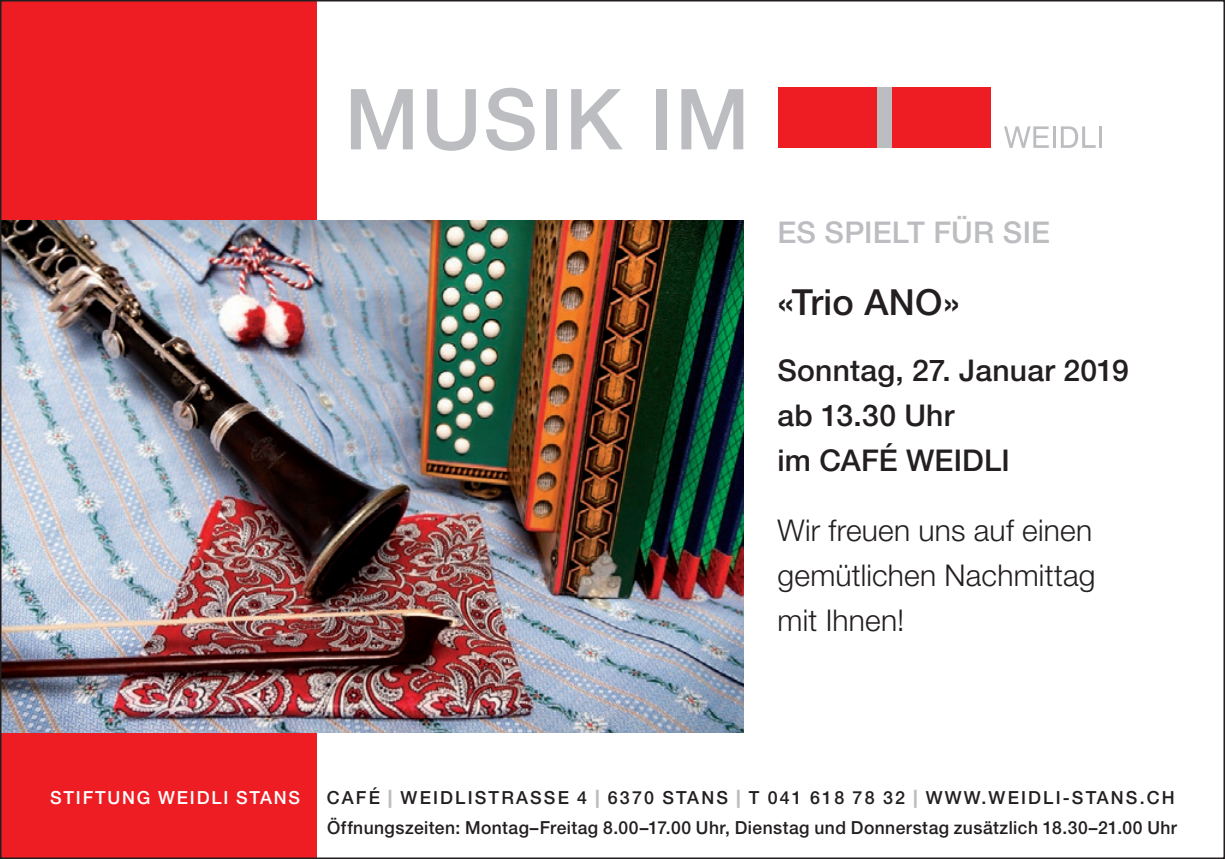
<style>
.page{position:relative;width:1225px;height:859px;background:#fff}
.page>*{position:absolute;margin:0;border:0;box-sizing:border-box;transform-origin:0 0}
.t1{font:500 84.3px "Helvetica Neue LT";letter-spacing:.02em;color:#bcbdc0}
.t2{font:500 36px "Helvetica Neue LT";letter-spacing:.01em;color:#231f20}
.t3{font:300 30px/45px "Helvetica Neue LT";letter-spacing:.005em;color:#231f20;text-align:justify}
.t4{font:500 30px/45px "Helvetica Neue LT";letter-spacing:.005em;color:#231f20}
.t5{font:500 30px "Helvetica Neue LT";letter-spacing:.005em;color:#bcbdc0}
.t6{font:500 18px "Helvetica Neue LT";letter-spacing:.03em;color:#231f20}
.t7{font:500 18px "Helvetica Neue LT";letter-spacing:.12em;color:#231f20}
.t8{font:500 18px "Helvetica Neue LT";letter-spacing:.1em;color:#fff}
.s1{font-weight:800;color:#bcbdc0}
</style>
<div class="page">
<img style="left:3px;top:3px;width:1099px;height:853px">
<h1 class="t1" style="left:345px;top:69px;width:406px">Musik iM</h1>
<h3 class="t5" style="left:777px;top:214px;width:274px">ES SPIELT FÜR SIE</h3>
<h2 class="t2" style="left:777px;top:280px;width:184px">«Trio ANO»</h2>
<h3 class="t4" style="left:777px;top:347px;width:353px">Sonntag, 27. Januar 2019 ab 13.30 Uhr<br>im CAFÉ WEIDLI</h3>
<h3 class="t3" style="left:777px;top:508px;width:319px">Wir freuen uns auf einen gemütlichen Nachmittag mit Ihnen!</h3>
<p class="t8" style="left:50px;top:787px;width:251px">stiftung Weidli stans</p>
<p class="t7" style="left:327px;top:787px;width:849px">CafÉ <span class="s1">|</span> Weidlistrasse 4 <span class="s1">|</span> 6370 stans <span class="s1">|</span> t 041 618 78 32 <span class="s1">|</span> WWW.Weidli-stans.Ch</p>
<p class="t6" style="left:327px;top:817px;width:851px">Öffnungszeiten: Montag–Freitag 8.00–17.00 Uhr, Dienstag und Donnerstag zusätzlich 18.30–21.00 Uhr</p>
</div>
